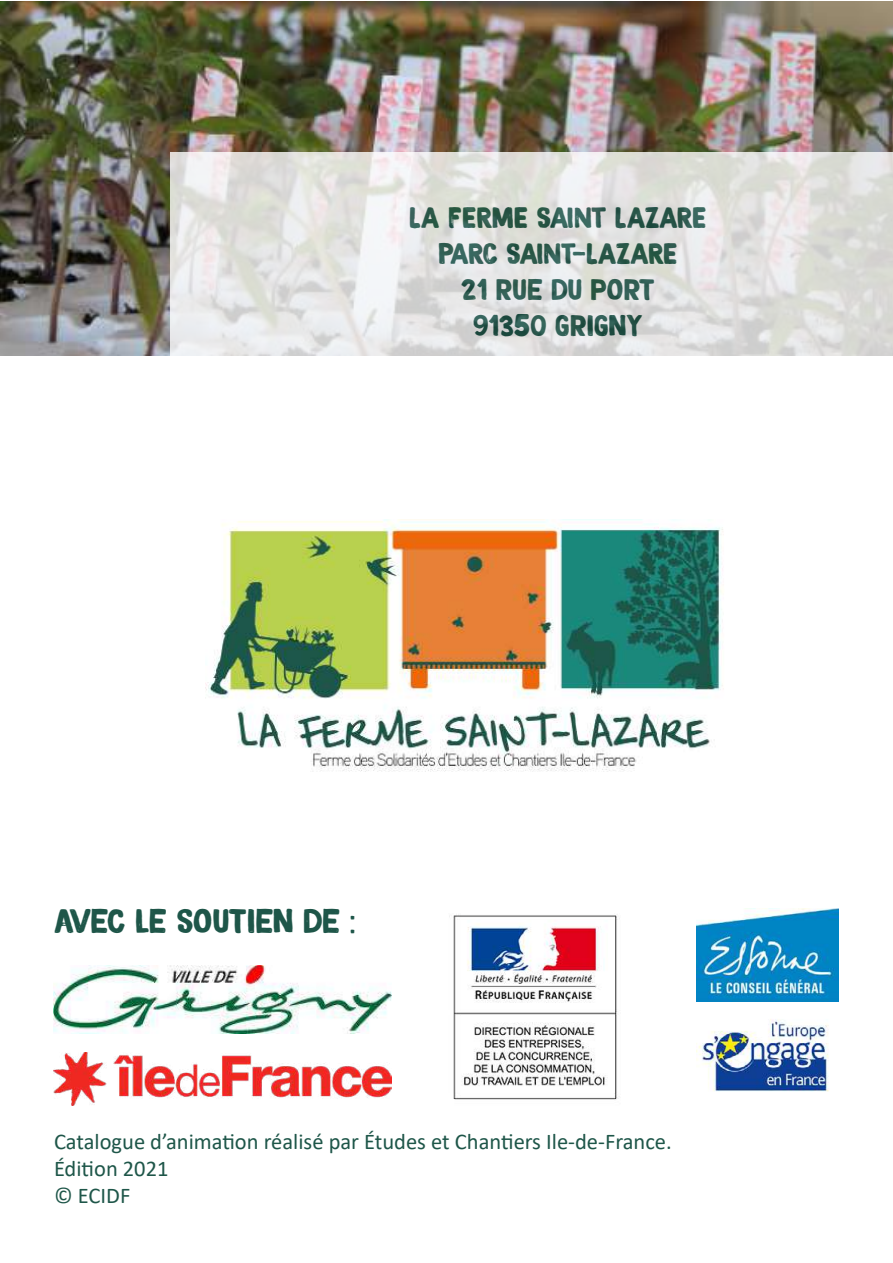
<style>
.page{position:relative;width:893px;height:1263px;background:#fff}
.page>*{position:absolute;margin:0;border:0;box-sizing:border-box;transform-origin:0 0}
.t1{font:34.5px "DK Magical Brush";letter-spacing:-.025em;color:#1e5649}
.t2{font:30px/36px "DK Magical Brush";letter-spacing:-.025em;color:#1d5649;text-align:center}
.t3{font:22.5px/27px "Calibri";color:#1e5649}
.s1{font-family:"Fredoka One"}
</style>
<div class="page">
<img style="left:205px;top:520px;width:519px;height:252px">
<img style="left:0;top:2px;width:893px;height:353px">
<svg style="left:170px;top:152px;width:723px;height:204px;background:#e2e2e0"></svg>
<img style="left:54px;top:1053px;width:338px;height:52px">
<img style="left:54px;top:965px;width:337px;height:68px">
<img style="left:449px;top:914px;width:171px;height:186px">
<img style="left:697px;top:1019px;width:132px;height:73px">
<img style="left:697px;top:908px;width:142px;height:94px">
<h2 class="t2" style="left:409px;top:199px;width:299px">LA FERME SAINT LAZARE<br>PARC SAINT-LAZARE<br>21 RUE DU PORT<br>913<span class="s1">5</span>0 GRIGNY</h2>
<h1 class="t1" style="left:54px;top:902px;width:303px">AVEC LE SOUTIEN DE :</h1>
<p class="t3" style="left:54px;top:1128px;width:619px">Catalogue d’animation réalisé par Études et Chantiers Ile-de-France.<br>Édition 2021<br>© ECIDF</p>
</div>
